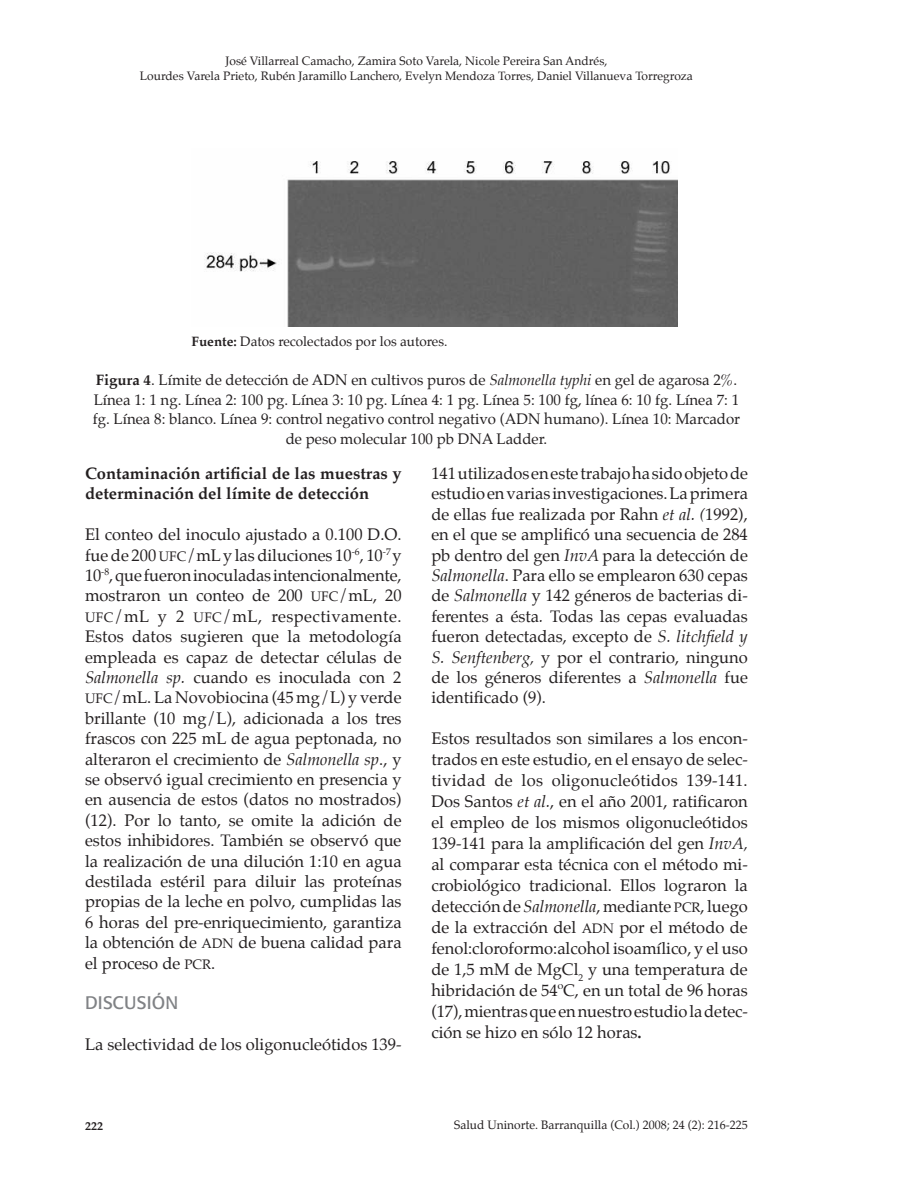
<style>
.page{position:relative;width:918px;height:1188px;background:#fff}
.page>*{position:absolute;margin:0;border:0;box-sizing:border-box;transform-origin:0 0}
.t1{font:18px "Formata Regular SC";letter-spacing:.01em;color:#808285}
.t2{font:16.5px/20.4px "Palatino";color:#231f20;text-align:justify}
.t3{font:700 16.5px/20.4px "Palatino";color:#231f20}
.t4{font:15px/19.5px "Palatino";color:#231f20;text-align:center}
.t5{font:13.5px "Palatino";color:#231f20}
.t6{font:12px/14.4px "Palatino";color:#231f20;text-align:center}
.t7{font:700 12px "Palatino";color:#231f20}
.s1{font-weight:700}
.s2{font-style:italic}
.s3{font-size:13.5px}
</style>
<div class="page">
<img style="left:204px;top:161px;width:473px;height:166px">
<p class="t6" style="left:140px;top:55px;width:554px">José Villarreal Camacho, Zamira Soto Varela, Nicole Pereira San Andrés,<br>Lourdes Varela Prieto, Rubén Jaramillo Lanchero, Evelyn Mendoza Torres, Daniel Villanueva Torregroza</p>
<p class="t5" style="left:192px;top:333px;width:257px"><span class="s1">Fuente:</span> Datos recolectados por los autores.</p>
<p class="t4" style="left:93px;top:372px;width:649px"><span class="s1">Figura 4</span>. Límite de detección de ADN en cultivos puros de <span class="s2">Salmonella typhi</span> en gel de agarosa 2%.<br>Línea 1: 1 ng. Línea 2: 100 pg. Línea 3: 10 pg. Línea 4: 1 pg. Línea 5: 100 fg, línea 6: 10 fg. Línea 7: 1 fg. Línea 8: blanco. Línea 9: control negativo control negativo (ADN humano). Línea 10: Marcador de peso molecular 100 pb DNA Ladder.</p>
<p class="t2" style="left:431px;top:464px;width:318px">141 utilizados en este trabajo ha sido objeto de estudio en varias investigaciones. La primera de ellas fue realizada por Rahn <span class="s2">et al. (</span>1992), en el que se amplificó una secuencia de 284 pb dentro del gen <span class="s2">InvA</span> para la detección de <span class="s2">Salmonella</span>. Para ello se emplearon 630 cepas de <span class="s2">Salmonella</span> y 142 géneros de bacterias di&shy;ferentes a ésta<span class="s2">.</span> Todas las cepas evaluadas fueron detectadas, excepto de <span class="s2">S. litchfield y S. Senftenberg,</span> y por el contrario, ninguno de los géneros diferentes a <span class="s2">Salmonella</span> fue identificado (9).</p>
<p class="t2" style="left:431px;top:729px;width:318px;line-height:21px">Estos resultados son similares a los encon&shy;trados en este estudio, en el ensayo de selec&shy;tividad de los oligonucleótidos 139-141.<br>Dos Santos <span class="s2">et al.</span>, en el año 2001, ratificaron el empleo de los mismos oligonucleótidos 139-141 para la amplificación del gen <span class="s2">InvA, </span>al comparar esta técnica con el método mi&shy;crobiológico tradicional. Ellos lograron la detección de <span class="s2">Salmonella</span>, mediante <span class="s3">PCR</span>, luego de la extracción del <span class="s3">ADN</span> por el método de fenol:cloroformo:alcohol isoamílico, y el uso de 1,5 mM de MgCl<sub>2</sub> y una temperatura de hibridación de 54ºC, en un total de 96 horas (17),mientras que ennuestro estudio la detec&shy;ción se hizo en sólo 12 horas<span class="s1">.</span></p>
<p class="t3" style="left:85px;top:465px;width:318px">Contaminación artificial de las muestras y determinación del límite de detección</p>
<p class="t2" style="left:85px;top:526px;width:318px">El conteo del inoculo ajustado a 0.100 D.O. fue de 200 <span class="s3">UFC</span>/mL y las diluciones 10<sup>-6</sup>, 10<sup>-7</sup> y 10<sup>-8</sup>, que fueron inoculadas intencionalmente, mostraron un conteo de 200 <span class="s3">UFC</span>/mL, 20<br><span class="s3">UFC</span>/mL y 2 <span class="s3">UFC</span>/mL, respectivamente.<br>Estos datos sugieren que la metodología empleada es capaz de detectar células de <span class="s2">Salmonella sp.</span> cuando es inoculada con 2<br><span class="s3">UFC</span>/mL. La Novobiocina (45 mg/L) y verde brillante (10 mg/L), adicionada a los tres frascos con 225 mL de agua peptonada, no alteraron el crecimiento de <span class="s2">Salmonella sp</span>., y se observó igual crecimiento en presencia y en ausencia de estos (datos no mostrados) (12). Por lo tanto, se omite la adición de estos inhibidores. También se observó que la realización de una dilución 1:10 en agua destilada estéril para diluir las proteínas propias de la leche en polvo, cumplidas las 6 horas del pre-enriquecimiento, garantiza la obtención de <span class="s3">ADN</span> de buena calidad para el proceso de <span class="s3">PCR</span>.</p>
<p class="t1" style="left:85px;top:992px;width:95px">DISCUSIÓN</p>
<p class="t2" style="left:85px;top:1036px;width:318px">La selectividad de los oligonucleótidos 139-</p>
<p class="t7" style="left:85px;top:1119px;width:19px">222</p>
<p class="t6" style="left:454px;top:1119px;width:295px">Salud Uninorte. Barranquilla (Col.) 2008; 24 (2): 216-225</p>
</div>
